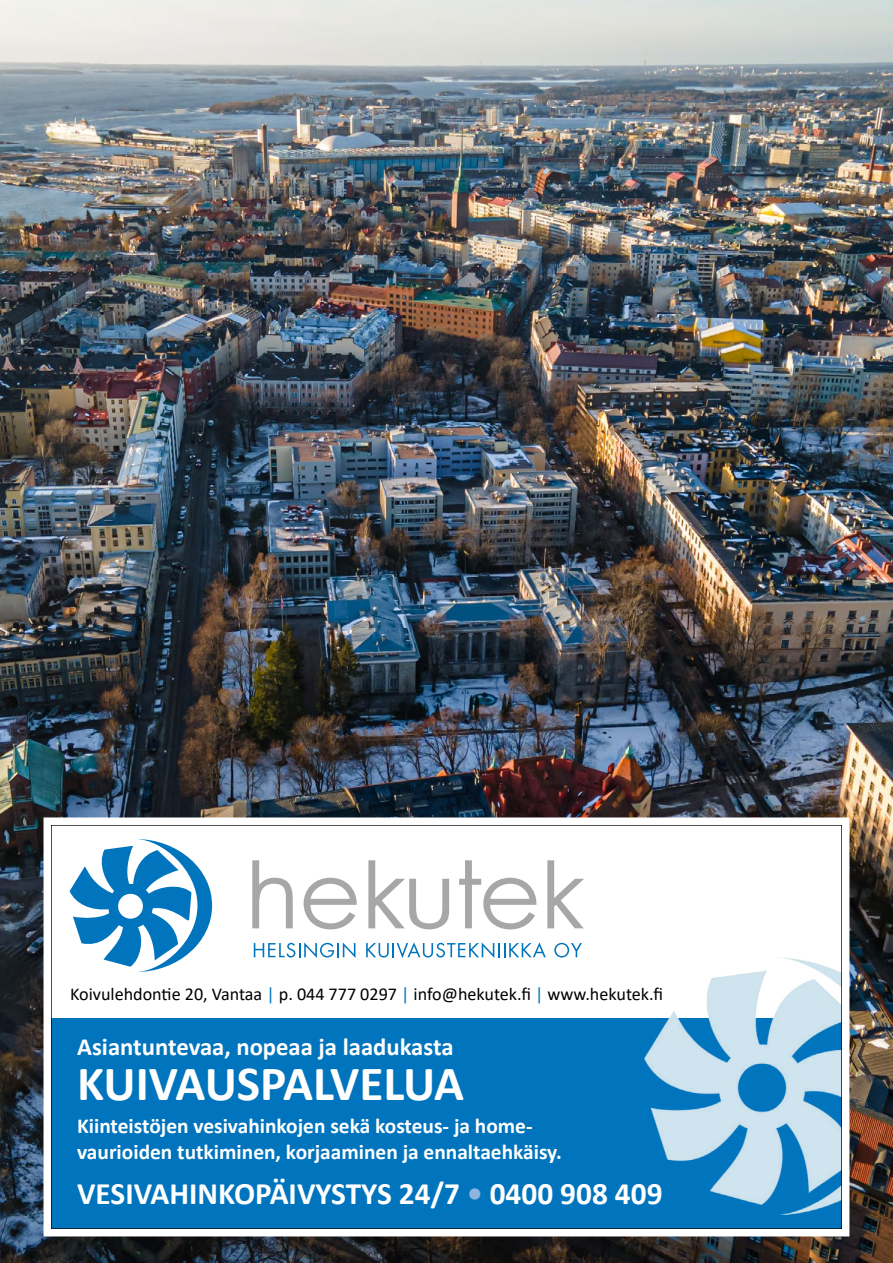
<style>
.page{position:relative;width:893px;height:1263px;background:#fff}
.page>*{position:absolute;margin:0;border:0;box-sizing:border-box;transform-origin:0 0}
.t1{font:700 49.35px "Calibri";letter-spacing:-.005em;color:#fff}
.t2{font:700 31.35px "Calibri";color:#fff}
.t3{font:700 24.75px "Calibri";color:#fff}
.t4{font:700 21.45px/25.7px "Calibri";color:#fff}
.t5{font:18.15px "Calibri";color:#000}
.s1{color:#0074bd}
.s2{color:#90b4e0}
</style>
<div class="page">
<img style="left:0;top:0;width:893px;height:1263px">
<svg style="left:40px;top:814px;width:813px;height:426px"></svg>
<p class="t5" style="left:70px;top:982px;width:594px">Koivulehdontie 20, Vantaa <span class="s1">|</span> p. 044 777 0297 <span class="s1">|</span> info@hekutek.fi <span class="s1">|</span> www.hekutek.fi</p>
<p class="t3" style="left:77px;top:1030px;width:378px">Asiantuntevaa, nopeaa ja laadukasta</p>
<p class="t1" style="left:77px;top:1048px;width:388px">KUIVAUSPALVELUA</p>
<p class="t4" style="left:77px;top:1113px;width:486px">Kiinteistöjen vesivahinkojen sekä kosteus- ja home&shy;vaurioiden tutkiminen, korjaaminen ja ennaltaehkäisy.</p>
<p class="t2" style="left:77px;top:1171px;width:587px">VESIVAHINKOPÄIVYSTYS 24/7 <span class="s2">•</span> 0400 908 409</p>
</div>
